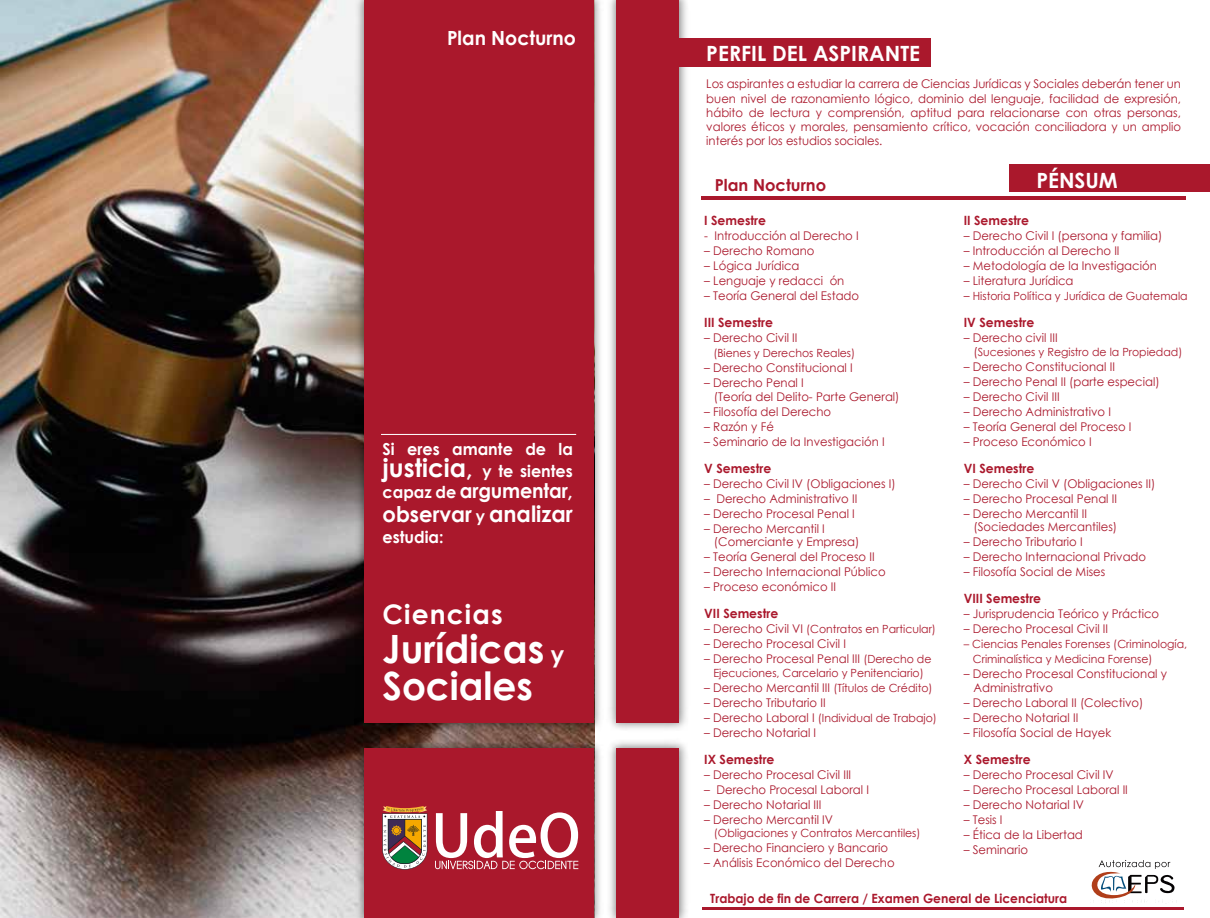
<style>
.page{position:relative;width:1210px;height:918px;background:#fff}
.page>*{position:absolute;margin:0;border:0;box-sizing:border-box;transform-origin:0 0}
.t1{font:700 39px/37.5px "Century Gothic";color:#fff}
.t2{font:700 27px "Century Gothic";letter-spacing:.045em;color:#fff}
.t3{font:700 21.75px "Century Gothic";color:#fff}
.t4{font:700 21px "Century Gothic";color:#fff}
.t5{font:700 20.25px "Century Gothic";letter-spacing:-.01em;color:#fff;scale:.95 1}
.t6{font:700 19.5px "Century Gothic";color:#fff}
.t7{font:700 16.5px/22.5px "Century Gothic";color:#fff}
.t8{font:700 16.5px "Century Gothic";color:#aa182c}
.t9{font:700 12.75px "Century Gothic";color:#aa182c}
.t10{font:700 12.75px "Century Gothic";color:#aa182c;scale:.96 1}
.t11{font:12px/14.2px "Century Gothic";color:#aa182c}
.t12{font:11.25px/15px "Century Gothic";color:#aa182c}
.s1{font-size:25.5px}
.s2{font-size:24px}
.s3{font-size:16.5px}
.s4{font-size:19.5px}
.s5{font-size:22.5px}
.s6{font-size:12px}
.s7{font-size:11.25px}
</style>
<div class="page">
<img style="left:0;top:0;width:352px;height:918px">
<img style="left:352px;top:737px;width:248px;height:181px">
<div style="left:364px;top:748px;width:230px;height:170px;background:#aa182c"></div>
<img style="left:352px;top:0;width:248px;height:737px">
<div style="left:364px;top:0;width:230px;height:722px;background:#aa182c"></div>
<hr style="left:381px;top:434px;width:195px;height:1px;background:#fff">
<svg style="left:435px;top:811px;width:143px;height:58px"></svg>
<svg style="left:382px;top:806px;width:45px;height:64px"></svg>
<div style="left:1009px;top:164px;width:201px;height:28px;background:#aa182c"></div>
<hr style="left:702px;top:196px;width:484px;height:3px;background:#aa182c">
<hr style="left:702px;top:908px;width:481px;height:2px;background:#aa182c">
<svg style="left:1091px;top:860px;width:86px;height:43px"></svg>
<img style="left:609px;top:741px;width:78px;height:177px">
<div style="left:616px;top:748px;width:63px;height:170px;background:#aa182c"></div>
<img style="left:609px;top:0;width:83px;height:729px">
<div style="left:616px;top:0;width:63px;height:722px;background:#aa182c"></div>
<div style="left:668px;top:38px;width:262px;height:28px;background:#aa182c"></div>
<h3 class="t6" style="left:447px;top:23px;width:131px">Plan Nocturno</h3>
<h3 class="t7" style="left:382px;top:437px;width:192px">Si eres amante de la <span class="s1">justicia</span><span class="s2">,</span> y te sientes</h3>
<h3 class="t5" style="left:382px;top:476px;width:202px"><span class="s3">capaz de</span> argumentar<span class="s4">,</span></h3>
<h3 class="t3" style="left:382px;top:498px;width:192px">observar <span class="s3">y</span> <span class="s5">analizar</span></h3>
<h3 class="t7" style="left:382px;top:525px;width:63px">estudia:</h3>
<h2 class="t2" style="left:382px;top:593px;width:122px">Ciencias</h2>
<h1 class="t1" style="left:382px;top:628px;width:183px">Jurídicas <span class="s2">y<br></span>Sociales</h1>
<h3 class="t4" style="left:706px;top:38px;width:215px">PERFIL DEL ASPIRANTE</h3>
<p class="t11" style="left:706px;top:77px;width:476px;text-align:justify">Los aspirantes a estudiar la carrera de Ciencias Jurídicas y Sociales deberán tener un buen nivel de razonamiento lógico, dominio del lenguaje, facilidad de expresión, hábito de lectura y comprensión, aptitud para relacionarse con otras personas, valores éticos y morales, pensamiento crítico, vocación conciliadora y un amplio interés por los estudios sociales.</p>
<h3 class="t8" style="left:715px;top:172px;width:113px">Plan Nocturno</h3>
<h3 class="t4" style="left:1036px;top:165px;width:83px">PÉNSUM</h3>
<p class="t9" style="left:704px;top:211px;width:63px">I Semestre</p>
<p class="t11" style="left:704px;top:229px;width:156px">- Introducción al Derecho I</p>
<p class="t11" style="left:704px;top:244px;width:112px">– Derecho Romano</p>
<p class="t11" style="left:704px;top:259px;width:97px">– Lógica Jurídica</p>
<p class="t11" style="left:704px;top:274px;width:142px">– Lenguaje y redacci ón</p>
<p class="t11" style="left:704px;top:289px;width:156px">– Teoría General del Estado</p>
<p class="t9" style="left:704px;top:313px;width:70px">III Semestre</p>
<p class="t11" style="left:704px;top:331px;width:95px">– Derecho Civil II</p>
<p class="t12" style="left:713px;top:346px;width:143px">(Bienes y Derechos Reales)</p>
<p class="t11" style="left:704px;top:361px;width:150px">– Derecho Constitucional I</p>
<p class="t11" style="left:714px;top:376px;width:187px;line-height:13.5px;text-indent:-10px">– Derecho Penal I<br>(Teoría del Delito- Parte General)</p>
<p class="t11" style="left:704px;top:404px;width:128px">– Filosofía del Derecho</p>
<p class="t11" style="left:704px;top:419px;width:71px">– Razón y Fé</p>
<p class="t11" style="left:704px;top:434px;width:182px">– Seminario de la Investigación I</p>
<p class="t9" style="left:704px;top:459px;width:69px">V Semestre</p>
<p class="t11" style="left:704px;top:476px;width:193px">– Derecho Civil IV (Obligaciones I)</p>
<p class="t11" style="left:704px;top:491px;width:155px">– Derecho Administrativo II</p>
<p class="t11" style="left:704px;top:506px;width:152px">– Derecho Procesal Penal I</p>
<p class="t11" style="left:714px;top:522px;width:147px;line-height:13.5px;text-indent:-10px">– Derecho Mercantil I (Comerciante y Empresa)</p>
<p class="t11" style="left:704px;top:550px;width:172px">– Teoría General del Proceso II</p>
<p class="t11" style="left:704px;top:565px;width:183px">– Derecho Internacional Público</p>
<p class="t11" style="left:704px;top:580px;width:133px">– Proceso económico II</p>
<p class="t9" style="left:704px;top:604px;width:75px">VII Semestre</p>
<p class="t12" style="left:704px;top:622px;width:233px"><span class="s6">– Derecho Civil VI</span> (Contratos en Particular)</p>
<p class="t11" style="left:704px;top:637px;width:143px">– Derecho Procesal Civil I</p>
<p class="t11" style="left:704px;top:652px;width:229px">– Derecho Procesal Penal III <span class="s7">(Derecho de</span></p>
<p class="t12" style="left:713px;top:665px;width:212px">Ejecuciones, Carcelario y Penitenciario)</p>
<p class="t11" style="left:704px;top:680px;width:230px">– Derecho Mercantil III <span class="s7">(Títulos de Crédito)</span></p>
<p class="t11" style="left:704px;top:695px;width:123px">– Derecho Tributario II</p>
<p class="t12" style="left:704px;top:710px;width:234px"><span class="s6">– Derecho Laboral I</span> (Individual de Trabajo)</p>
<p class="t11" style="left:704px;top:725px;width:113px">– Derecho Notarial I</p>
<p class="t9" style="left:704px;top:750px;width:72px">IX Semestre</p>
<p class="t11" style="left:704px;top:767px;width:148px">– Derecho Procesal Civil III</p>
<p class="t11" style="left:704px;top:782px;width:166px">– Derecho Procesal Laboral I</p>
<p class="t11" style="left:704px;top:797px;width:119px">– Derecho Notarial III</p>
<p class="t11" style="left:704px;top:812px;width:130px">– Derecho Mercantil IV</p>
<p class="t12" style="left:714px;top:826px;width:208px">(Obligaciones y Contratos Mercantiles)</p>
<p class="t11" style="left:704px;top:841px;width:185px">– Derecho Financiero y Bancario</p>
<p class="t11" style="left:704px;top:856px;width:192px">– Análisis Económico del Derecho</p>
<p class="t10" style="left:710px;top:888px;width:373px">Trabajo de fin de Carrera / Examen General de Licenciatura</p>
<p class="t9" style="left:964px;top:211px;width:67px">II Semestre</p>
<p class="t11" style="left:964px;top:229px;width:200px">– Derecho Civil I (persona y familia)</p>
<p class="t11" style="left:964px;top:244px;width:157px">– Introducción al Derecho II</p>
<p class="t11" style="left:964px;top:259px;width:194px">– Metodología de la Investigación</p>
<p class="t11" style="left:964px;top:274px;width:111px">– Literatura Jurídica</p>
<p class="t12" style="left:964px;top:289px;width:225px"><span class="s6">–</span> Historia Política y Jurídica de Guatemala</p>
<p class="t9" style="left:964px;top:313px;width:72px">IV Semestre</p>
<p class="t11" style="left:964px;top:331px;width:95px">– Derecho civil III</p>
<p class="t12" style="left:973px;top:344px;width:210px"><span class="s6">(</span>Sucesiones y Registro de la Propiedad)</p>
<p class="t11" style="left:964px;top:359px;width:153px">– Derecho Constitucional II</p>
<p class="t11" style="left:964px;top:374px;width:197px">– Derecho Penal II (parte especial)</p>
<p class="t11" style="left:964px;top:389px;width:97px">– Derecho Civil III</p>
<p class="t11" style="left:964px;top:404px;width:149px">– Derecho Administrativo I</p>
<p class="t11" style="left:964px;top:419px;width:169px">– Teoría General del Proceso I</p>
<p class="t11" style="left:964px;top:434px;width:129px">– Proceso Económico I</p>
<p class="t9" style="left:964px;top:459px;width:72px">VI Semestre</p>
<p class="t11" style="left:964px;top:476px;width:193px">– Derecho Civil V (Obligaciones II)</p>
<p class="t11" style="left:964px;top:491px;width:155px">– Derecho Procesal Penal II</p>
<p class="t11" style="left:973px;top:507px;width:145px;line-height:13.5px;text-indent:-10px">– Derecho Mercantil II (Sociedades Mercantiles)</p>
<p class="t11" style="left:964px;top:535px;width:120px">– Derecho Tributario I</p>
<p class="t11" style="left:964px;top:550px;width:184px">– Derecho Internacional Privado</p>
<p class="t11" style="left:964px;top:565px;width:143px">– Filosofía Social de Mises</p>
<p class="t9" style="left:964px;top:589px;width:79px">VIII Semestre</p>
<p class="t11" style="left:964px;top:607px;width:197px">– Jurisprudencia Teórico y Práctico</p>
<p class="t11" style="left:964px;top:622px;width:146px">– Derecho Procesal Civil II</p>
<p class="t12" style="left:973px;top:637px;width:216px;text-indent:-9px">– Ciencias Penales Forenses (Criminología,<br>Criminalística y Medicina Forense)</p>
<p class="t11" style="left:973px;top:667px;width:195px;line-height:13.5px;text-indent:-10px">– Derecho Procesal Constitucional y<br>Administrativo</p>
<p class="t11" style="left:964px;top:695px;width:181px">– Derecho Laboral II (Colectivo)</p>
<p class="t11" style="left:964px;top:710px;width:116px">– Derecho Notarial II</p>
<p class="t11" style="left:964px;top:725px;width:149px">– Filosofía Social de Hayek</p>
<p class="t9" style="left:964px;top:750px;width:68px">X Semestre</p>
<p class="t11" style="left:964px;top:767px;width:151px">– Derecho Procesal Civil IV</p>
<p class="t11" style="left:964px;top:782px;width:166px">– Derecho Procesal Laboral II</p>
<p class="t11" style="left:964px;top:797px;width:122px">– Derecho Notarial IV</p>
<p class="t11" style="left:964px;top:812px;width:40px">– Tesis I</p>
<p class="t11" style="left:964px;top:827px;width:121px">– Ética de la Libertad</p>
<p class="t11" style="left:964px;top:842px;width:66px">– Seminario</p>
</div>
